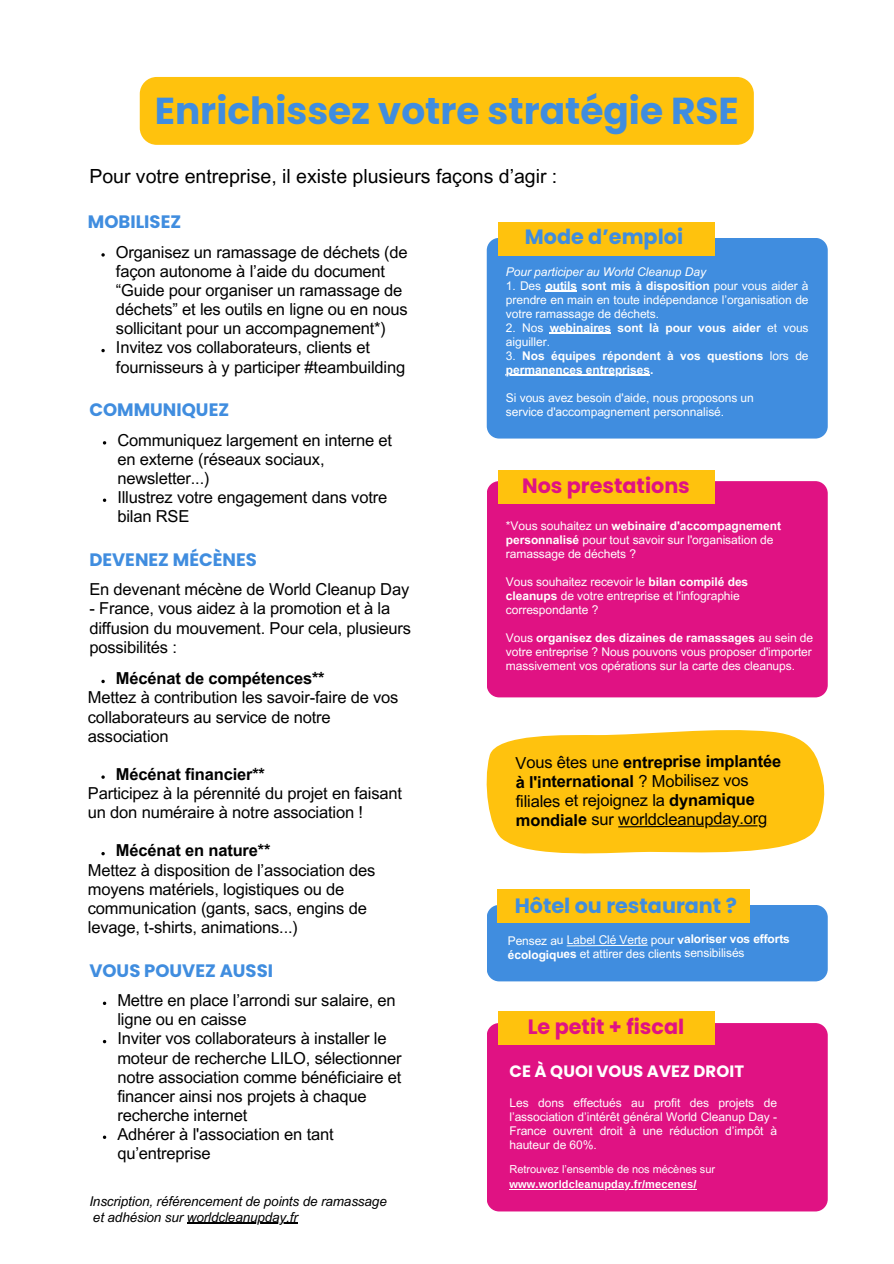
<style>
.page{position:relative;width:894px;height:1264px;background:#fff}
.page>*{position:absolute;margin:0;border:0;box-sizing:border-box;transform-origin:0 0}
.t1{font:700 37.5px "Poppins";color:#408ddf}
.t2{font:700 20.7px "Poppins";color:#408ddf}
.t3{font:700 20.7px "Poppins";color:#e01283}
.t4{font:19.5px "Arial MT Pro";color:#000}
.t5{font:700 18px "Poppins";color:#408ddf}
.t6{font:16.5px/19.2px "Arial MT Pro";letter-spacing:-.01em;color:#000}
.t7{font:700 16.5px "Arial MT Pro";letter-spacing:-.01em;color:#000}
.t8{font:700 16.5px "Poppins";letter-spacing:.005em;color:#fff}
.t9{font:italic 13.5px/15.8px "Arial MT Pro";letter-spacing:-.01em;color:#000}
.t10{font:12px/14px "Arial MT Pro";letter-spacing:-.005em;color:#fff}
.t11{font:700 12px/14px "Arial MT Pro";letter-spacing:-.005em;color:#fff}
.t12{font:italic 12px "Arial MT Pro";letter-spacing:-.005em;color:#fff}
.t13{font:10.95px "Arial MT Pro";letter-spacing:-.005em;color:#fff}
.t14{font:700 10.95px "Arimo";letter-spacing:.015em;color:#fff}
.s1{font-weight:700}
.s2{font-weight:400}
</style>
<div class="page">
<svg style="left:101px;top:253px;width:4px;height:3px"></svg>
<svg style="left:101px;top:349px;width:4px;height:3px"></svg>
<div style="left:140px;top:77px;width:613px;height:68px;background:#ffc20d"></div>
<svg style="left:103px;top:498px;width:3px;height:4px"></svg>
<svg style="left:101px;top:679px;width:4px;height:4px"></svg>
<svg style="left:101px;top:852px;width:4px;height:3px"></svg>
<svg style="left:103px;top:1001px;width:3px;height:4px"></svg>
<hr style="left:187px;top:1222px;width:111px;height:1px;background:#000">
<div style="left:486px;top:904px;width:341px;height:77px;background:#408ddf;border-radius:12px"></div>
<div style="left:497px;top:889px;width:252px;height:34px;background:#ffc20d"></div>
<svg style="left:566px;top:944px;width:81px;height:2px"></svg>
<div style="left:486px;top:238px;width:341px;height:200px;background:#408ddf;border-radius:12px"></div>
<div style="left:497px;top:222px;width:217px;height:34px;background:#ffc20d"></div>
<hr style="left:545px;top:291px;width:32px;height:1px;background:#fff">
<hr style="left:549px;top:333px;width:62px;height:1px;background:#fff">
<hr style="left:505px;top:375px;width:144px;height:1px;background:#fff">
<div style="left:486px;top:481px;width:341px;height:216px;background:#e01283;border-radius:12px"></div>
<svg style="left:486px;top:730px;width:339px;height:124px;background:#fec826"></svg>
<svg style="left:618px;top:825px;width:149px;height:2px"></svg>
<div style="left:497px;top:470px;width:217px;height:34px;background:#ffc20d"></div>
<div style="left:486px;top:1023px;width:341px;height:188px;background:#e01283;border-radius:12px"></div>
<div style="left:497px;top:1010px;width:217px;height:34px;background:#ffc20d"></div>
<hr style="left:509px;top:1188px;width:187px;height:1px;background:#fff">
<h1 class="t1" style="left:155px;top:84px;width:585px">Enrichissez votre stratégie RSE</h1>
<p class="t4" style="left:89px;top:169px;width:469px">Pour votre entreprise, il existe plusieurs façons d’agir :</p>
<p class="t5" style="left:88px;top:209px;width:95px">MOBILISEZ</p>
<p class="t6" style="left:116px;top:244px;width:293px">Organisez un ramassage de déchets (de façon autonome à l’aide du document “Guide pour organiser un ramassage de déchets” et les outils en ligne ou en nous sollicitant pour un accompagnement*)<br>Invitez vos collaborateurs, clients et fournisseurs à y participer #teambuilding</p>
<p class="t2" style="left:524px;top:222px;width:160px">Mode d’emploi</p>
<p class="t12" style="left:505px;top:267px;width:201px">Pour participer au World Cleanup Day</p>
<p class="t10" style="left:505px;top:280px;width:304px;text-align:justify">1. Des <span class="s1">outils sont mis à disposition</span> pour vous aider à prendre en main en toute indépendance l’organisation de votre ramassage de déchets.</p>
<p class="t11" style="left:505px;top:322px;width:304px"><span class="s2">2. Nos</span> webinaires sont là pour vous aider <span class="s2">et vous aiguiller.</span></p>
<p class="t11" style="left:505px;top:350px;width:304px"><span class="s2">3.</span> Nos équipes répondent à vos questions <span class="s2">lors de </span>permanences entreprises.</p>
<p class="t10" style="left:505px;top:392px;width:249px">Si vous avez besoin d'aide, nous proposons un service d'accompagnement personnalisé.</p>
<p class="t5" style="left:89px;top:397px;width:141px">COMMUNIQUEZ</p>
<p class="t6" style="left:117px;top:432px;width:276px">Communiquez largement en interne et en externe (réseaux sociaux, newsletter...)<br>Illustrez votre engagement dans votre bilan RSE</p>
<p class="t5" style="left:89px;top:547px;width:169px">DEVENEZ MÉCÈNES</p>
<p class="t6" style="left:89px;top:582px;width:321px">En devenant mécène de World Cleanup Day</p>
<p class="t6" style="left:89px;top:601px;width:323px">- France, vous aidez à la promotion et à la diffusion du mouvement. Pour cela, plusieurs possibilités :</p>
<p class="t7" style="left:116px;top:672px;width:210px">Mécénat de compétences**</p>
<p class="t6" style="left:88px;top:690px;width:312px">Mettez à contribution les savoir-faire de vos collaborateurs au service de notre association</p>
<p class="t7" style="left:116px;top:768px;width:150px">Mécénat financier**</p>
<p class="t6" style="left:88px;top:785px;width:315px">Participez à la pérennité du projet en faisant un don numéraire à notre association !</p>
<p class="t7" style="left:116px;top:844px;width:156px">Mécénat en nature**</p>
<p class="t6" style="left:88px;top:862px;width:289px">Mettez à disposition de l’association des moyens matériels, logistiques ou de communication (gants, sacs, engins de levage, t-shirts, animations...)</p>
<p class="t5" style="left:89px;top:958px;width:185px">VOUS POUVEZ AUSSI</p>
<p class="t6" style="left:117px;top:992px;width:286px">Mettre en place l’arrondi sur salaire, en ligne ou en caisse<br>Inviter vos collaborateurs à installer le moteur de recherche LILO, sélectionner notre association comme bénéficiaire et financer ainsi nos projets à chaque recherche internet<br>Adhérer à l'association en tant qu’entreprise</p>
<p class="t9" style="left:89px;top:1194px;width:299px">Inscription, référencement de points de ramassage et adhésion sur worldcleanupday.fr</p>
<p class="t3" style="left:522px;top:471px;width:169px">Nos prestations</p>
<p class="t10" style="left:505px;top:520px;width:277px">*Vous souhaitez un <span class="s1">webinaire d'accompagnement personnalisé</span> pour tout savoir sur l'organisation de ramassage de déchets ?</p>
<p class="t10" style="left:505px;top:576px;width:244px">Vous souhaitez recevoir le <span class="s1">bilan compilé des cleanups</span> de votre entreprise et l'infographie correspondante ?</p>
<p class="t10" style="left:505px;top:632px;width:309px;text-align:justify">Vous <span class="s1">organisez des dizaines de ramassages</span> au sein de votre entreprise ? Nous pouvons vous proposer d'importer massivement vos opérations sur la carte des cleanups.</p>
<p class="t6" style="left:515px;top:754px;width:267px">Vous êtes une <span class="s1">entreprise implantée à l'international</span> ? Mobilisez vos filiales et rejoignez la <span class="s1">dynamique mondiale</span> sur worldcleanupday.org</p>
<p class="t2" style="left:514px;top:891px;width:223px">Hôtel ou restaurant ?</p>
<p class="t10" style="left:507px;top:934px;width:283px;line-height:13.5px">Pensez au Label Clé Verte pour <span class="s1">valoriser vos efforts écologiques</span> et attirer des clients sensibilisés</p>
<p class="t3" style="left:527px;top:1012px;width:158px">Le petit + fiscal</p>
<p class="t8" style="left:509px;top:1059px;width:236px">CE À QUOI VOUS AVEZ DROIT</p>
<p class="t10" style="left:509px;top:1097px;width:269px;text-align:justify">Les dons effectués au profit des projets de l’association d’intérêt général World Cleanup Day - France ouvrent droit à une réduction d’impôt à hauteur de 60%.</p>
<p class="t13" style="left:509px;top:1164px;width:207px">Retrouvez l’ensemble de nos mécènes sur</p>
<p class="t14" style="left:509px;top:1178px;width:188px">www.worldcleanupday.fr/mecenes/</p>
</div>
